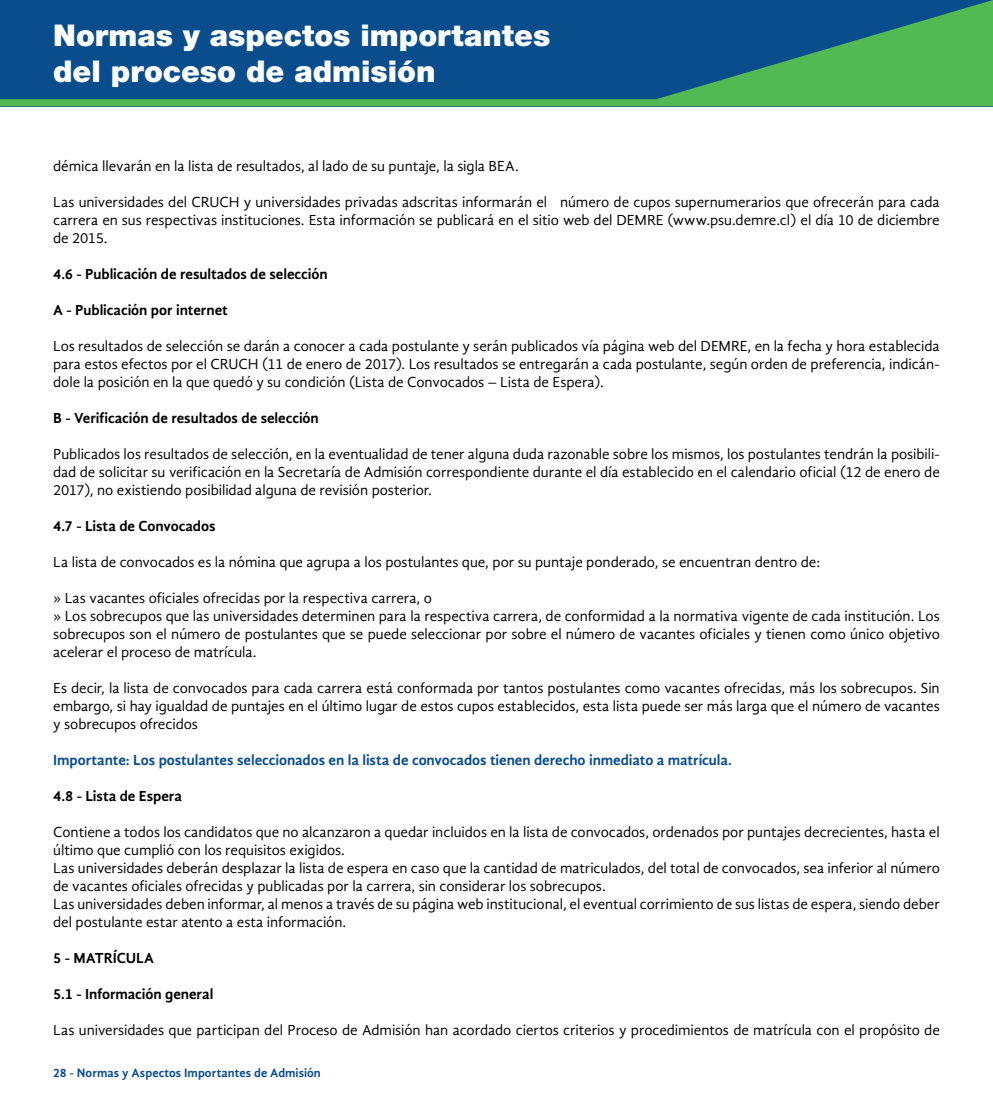
<style>
.page{position:relative;width:993px;height:1099px;background:#fff}
.page>*{position:absolute;margin:0;border:0;box-sizing:border-box;transform-origin:0 0}
.t1{font:900 30px/36px "Helvetica Neue LT Std";color:#fff}
.t2{font:15px/18px "Gandhi Sans";letter-spacing:-.005em;color:#000;text-align:justify}
.t3{font:700 15px "Gandhi Sans";letter-spacing:-.005em;color:#000}
.t4{font:700 15px "Gandhi Sans";letter-spacing:-.005em;color:#094d8d}
.t5{font:700 12.5px "Gandhi Sans";letter-spacing:.005em;color:#094d8d}
</style>
<div class="page">
<svg style="left:0;top:0;width:992px;height:106px;background:#19647f"></svg>
<h1 class="t1" style="left:53px;top:17px;width:498px">Normas y aspectos importantes del proceso de admisión</h1>
<p class="t2" style="left:53px;top:157px;width:467px">démica llevarán en la lista de resultados, al lado de su puntaje, la sigla BEA.</p>
<p class="t2" style="left:53px;top:193px;width:887px">Las universidades del CRUCH y universidades privadas adscritas informarán el número de cupos supernumerarios que ofrecerán para cada carrera en sus respectivas instituciones. Esta información se publicará en el sitio web del DEMRE (www.psu.demre.cl) el día 10 de diciembre de 2015.</p>
<p class="t3" style="left:53px;top:265px;width:276px">4.6 - Publicación de resultados de selección</p>
<p class="t3" style="left:53px;top:301px;width:176px">A - Publicación por internet</p>
<p class="t2" style="left:53px;top:337px;width:887px">Los resultados de selección se darán a conocer a cada postulante y serán publicados vía página web del DEMRE, en la fecha y hora establecida para estos efectos por el CRUCH (11 de enero de 2017). Los resultados se entregarán a cada postulante, según orden de preferencia, indicán&shy;dole la posición en la que quedó y su condición (Lista de Convocados – Lista de Espera).</p>
<p class="t3" style="left:53px;top:409px;width:267px">B - Verificación de resultados de selección</p>
<p class="t2" style="left:53px;top:445px;width:887px">Publicados los resultados de selección, en la eventualidad de tener alguna duda razonable sobre los mismos, los postulantes tendrán la posibili&shy;dad de solicitar su verificación en la Secretaría de Admisión correspondiente durante el día establecido en el calendario oficial (12 de enero de 2017), no existiendo posibilidad alguna de revisión posterior.</p>
<p class="t3" style="left:53px;top:517px;width:164px">4.7 - Lista de Convocados</p>
<p class="t2" style="left:53px;top:553px;width:768px">La lista de convocados es la nómina que agrupa a los postulantes que, por su puntaje ponderado, se encuentran dentro de:</p>
<p class="t2" style="left:53px;top:589px;width:380px">» Las vacantes oficiales ofrecidas por la respectiva carrera, o</p>
<p class="t2" style="left:53px;top:607px;width:887px">» Los sobrecupos que las universidades determinen para la respectiva carrera, de conformidad a la normativa vigente de cada institución. Los sobrecupos son el número de postulantes que se puede seleccionar por sobre el número de vacantes oficiales y tienen como único objetivo acelerar el proceso de matrícula.</p>
<p class="t2" style="left:53px;top:679px;width:887px">Es decir, la lista de convocados para cada carrera está conformada por tantos postulantes como vacantes ofrecidas, más los sobrecupos. Sin embargo, si hay igualdad de puntajes en el último lugar de estos cupos establecidos, esta lista puede ser más larga que el número de vacantes y sobrecupos ofrecidos</p>
<p class="t4" style="left:53px;top:751px;width:680px">Importante: Los postulantes seleccionados en la lista de convocados tienen derecho inmediato a matrícula.</p>
<p class="t3" style="left:53px;top:787px;width:130px">4.8 - Lista de Espera</p>
<p class="t2" style="left:53px;top:823px;width:887px">Contiene a todos los candidatos que no alcanzaron a quedar incluidos en la lista de convocados, ordenados por puntajes decrecientes, hasta el último que cumplió con los requisitos exigidos.</p>
<p class="t2" style="left:53px;top:859px;width:887px">Las universidades deberán desplazar la lista de espera en caso que la cantidad de matriculados, del total de convocados, sea inferior al número de vacantes oficiales ofrecidas y publicadas por la carrera, sin considerar los sobrecupos.</p>
<p class="t2" style="left:53px;top:895px;width:887px">Las universidades deben informar, al menos a través de su página web institucional, el eventual corrimiento de sus listas de espera, siendo deber del postulante estar atento a esta información.</p>
<p class="t3" style="left:53px;top:949px;width:102px">5 - MATRÍCULA</p>
<p class="t3" style="left:53px;top:985px;width:162px">5.1 - Información general</p>
<p class="t2" style="left:53px;top:1021px;width:887px">Las universidades que participan del Proceso de Admisión han acordado ciertos criterios y procedimientos de matrícula con el propósito de</p>
<p class="t5" style="left:53px;top:1065px;width:269px">28 - Normas y Aspectos Importantes de Admisión</p>
</div>
